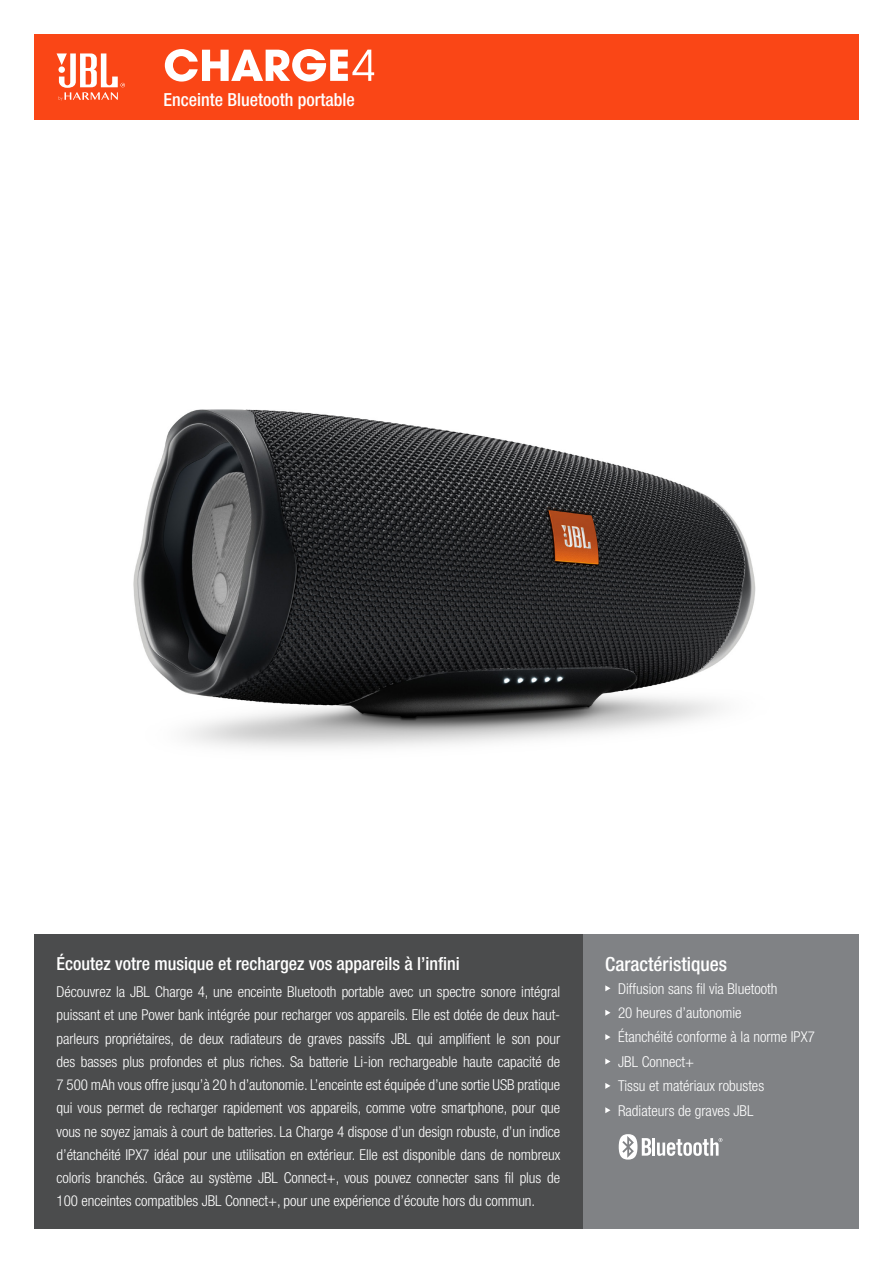
<style>
.page{position:relative;width:893px;height:1263px;background:#fff}
.page>*{position:absolute;margin:0;border:0;box-sizing:border-box;transform-origin:0 0}
.t1{font:500 condensed 19.5px "Helvetica Neue LT Pro";color:#fff}
.t2{font:500 condensed 18px "Helvetica Neue LT Pro";color:#fff}
.t3{font:300 condensed 15px/23.2px "Helvetica Neue LT Pro";color:#fff;text-align:justify}
</style>
<div class="page">
<div style="left:583px;top:934px;width:276px;height:295px;background:#808285"></div>
<svg style="left:605px;top:985px;width:5px;height:6px"></svg>
<svg style="left:605px;top:1010px;width:5px;height:6px"></svg>
<svg style="left:605px;top:1034px;width:5px;height:6px"></svg>
<svg style="left:605px;top:1058px;width:5px;height:6px"></svg>
<svg style="left:605px;top:1083px;width:5px;height:6px"></svg>
<svg style="left:605px;top:1107px;width:5px;height:6px"></svg>
<div style="left:34px;top:34px;width:825px;height:85px;background:#fa4616"></div>
<svg style="left:57px;top:53px;width:68px;height:48px"></svg>
<hr style="left:652px;top:1138px;width:3px;height:18px;background:#fff">
<svg style="left:619px;top:1134px;width:32px;height:25px"></svg>
<svg style="left:657px;top:1138px;width:65px;height:18px"></svg>
<svg style="left:165px;top:49px;width:209px;height:33px"></svg>
<img style="left:133px;top:409px;width:623px;height:339px">
<div style="left:34px;top:934px;width:549px;height:295px;background:#4b4c4d"></div>
<p class="t2" style="left:163px;top:89px;width:193px">Enceinte Bluetooth portable</p>
<p class="t2" style="left:57px;top:952px;width:405px">Écoutez votre musique et rechargez vos appareils à l’infini</p>
<p class="t3" style="left:57px;top:980px;width:505px">Découvrez la JBL Charge 4, une enceinte Bluetooth portable avec un spectre sonore intégral puissant et une Power bank intégrée pour recharger vos appareils. Elle est dotée de deux haut&shy;parleurs propriétaires, de deux radiateurs de graves passifs JBL qui amplifient le son pour des basses plus profondes et plus riches. Sa batterie Li-ion rechargeable haute capacité de 7 500 mAh vous offre jusqu’à 20 h d’autonomie. L’enceinte est équipée d’une sortie USB pratique qui vous permet de recharger rapidement vos appareils, comme votre smartphone, pour que vous ne soyez jamais à court de batteries. La Charge 4 dispose d’un design robuste, d’un indice d’étanchéité IPX7 idéal pour une utilisation en extérieur. Elle est disponible dans de nombreux coloris branchés. Grâce au système JBL Connect+, vous pouvez connecter sans fil plus de 100 enceintes compatibles JBL Connect+, pour une expérience d’écoute hors du commun.</p>
<p class="t1" style="left:605px;top:952px;width:123px">Caractéristiques</p>
<p class="t3" style="left:618px;top:976px;width:161px">Diffusion sans fil via Bluetooth</p>
<p class="t3" style="left:618px;top:1001px;width:125px">20 heures d’autonomie</p>
<p class="t3" style="left:618px;top:1025px;width:198px">Étanchéité conforme à la norme IPX7</p>
<p class="t3" style="left:618px;top:1050px;width:78px">JBL Connect+</p>
<p class="t3" style="left:618px;top:1074px;width:148px">Tissu et matériaux robustes</p>
<p class="t3" style="left:618px;top:1098px;width:137px">Radiateurs de graves JBL</p>
</div>
